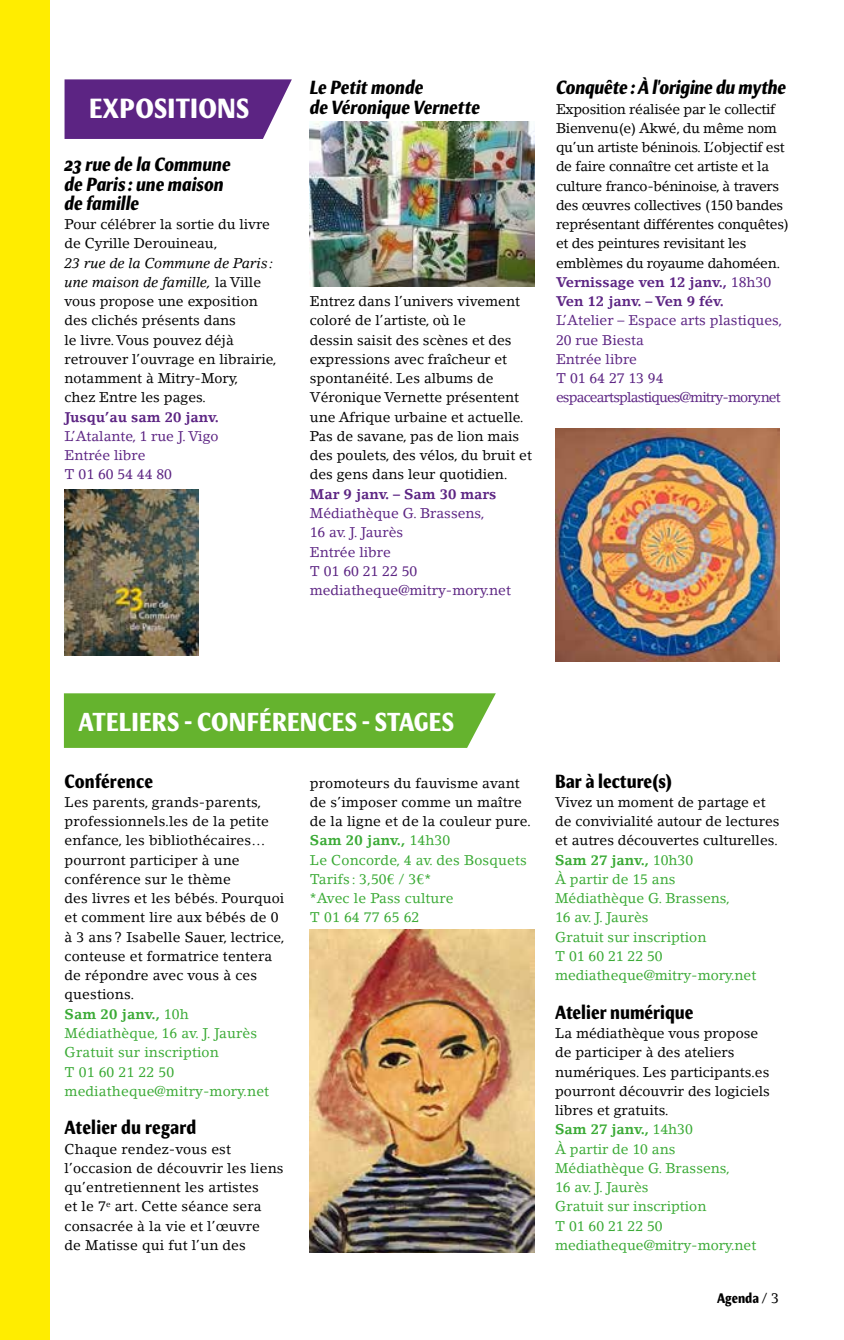
<style>
.page{position:relative;width:844px;height:1340px;background:#fff}
.page>*{position:absolute;margin:0;border:0;box-sizing:border-box;transform-origin:0 0}
.t1{font:700 condensed 28px "Meadow Pro";letter-spacing:.01em;color:#fff}
.t2{font:700 condensed 26.25px "Meadow Pro";letter-spacing:.01em;color:#fff}
.t3{font:italic 700 condensed 19.25px/19.2px "Meadow Pro";color:#000}
.t4{font:700 condensed 19.25px "Meadow Pro";color:#000}
.t5{font:14px/19.2px "Lino Letter";color:#000}
.t6{font:14px/19.2px "Lino Letter";letter-spacing:-.02em;color:#000}
.t7{font:14px/19.2px "Lino Letter";color:#5c2483}
.t8{font:14px/19.2px "Lino Letter";color:#3aaa35}
.t9{font:700 14px "Lino Letter";color:#5c2483}
.t10{font:700 condensed 14px "Meadow Pro";color:#000}
.s1{font-style:italic}
.s2{font-weight:700;color:#5c2483}
.s3{color:#5c2483}
.s4{font-weight:700;color:#3aaa35}
.s5{color:#3aaa35}
.s6{color:#000}
.s7{font-weight:700}
.s8{font-family:"Lino Letter";font-weight:400;font-stretch:normal}
</style>
<div class="page">
<svg style="left:64px;top:79px;width:228px;height:60px;background:#67348c"></svg>
<div style="left:64px;top:693px;width:431px;height:55px;background:#65b32e"></div>
<img style="left:310px;top:122px;width:224px;height:165px">
<img style="left:310px;top:929px;width:224px;height:323px">
<img style="left:555px;top:429px;width:224px;height:232px">
<img style="left:64px;top:490px;width:134px;height:165px">
<div style="left:0;top:0;width:50px;height:1339px;background:#ffed00"></div>
<h1 class="t1" style="left:89px;top:92px;width:162px">EXPOSITIONS</h1>
<h3 class="t3" style="left:64px;top:155px;width:168px">23 rue de la Commune de Paris: une maison de famille</h3>
<p class="t5" style="left:64px;top:214px;width:207px">Pour célébrer la sortie du livre de Cyrille Derouineau,</p>
<p class="t5" style="left:64px;top:253px;width:213px"><span class="s1">23 rue de la Commune de Paris : une maison de famille,</span> la Ville vous propose une exposition des clichés présents dans<br>le livre. Vous pouvez déjà retrouver l’ouvrage en librairie, notamment à Mitry-Mory,<br>chez Entre les pages.</p>
<p class="t9" style="left:64px;top:408px;width:156px">Jusqu’au sam 20 janv.</p>
<p class="t7" style="left:64px;top:426px;width:155px">L’Atalante, 1 rue J. Vigo<br>Entrée libre<br>T 01 60 54 44 80</p>
<h3 class="t3" style="left:310px;top:78px;width:172px">Le Petit monde<br>de Véronique Vernette</h3>
<p class="t5" style="left:310px;top:291px;width:223px">Entrez dans l’univers vivement coloré de l’artiste, où le<br>dessin saisit des scènes et des expressions avec fraîcheur et spontanéité. Les albums de<br>Véronique Vernette présentent une Afrique urbaine et actuelle.<br>Pas de savane, pas de lion mais des poulets, des vélos, du bruit et des gens dans leur quotidien.</p>
<p class="t9" style="left:310px;top:485px;width:188px">Mar 9 janv. – Sam 30 mars</p>
<p class="t7" style="left:310px;top:503px;width:203px">Médiathèque G. Brassens,<br>16 av. J. Jaurès<br>Entrée libre<br>T 01 60 21 22 50 mediatheque@mitry-mory.net</p>
<h3 class="t3" style="left:556px;top:78px;width:232px">Conquête : À l'origine du mythe</h3>
<p class="t6" style="left:556px;top:99px;width:235px">Exposition réalisée par le collectif Bienvenu(e) Akwé, du même nom qu’un artiste béninois. L’objectif est de faire connaître cet artiste et la culture franco-béninoise, à travers des œuvres collectives (150 bandes représentant différentes conquêtes) et des peintures revisitant les emblèmes du royaume dahoméen.<br><span class="s2">Vernissage ven 12 janv.,</span> <span class="s3">18h30<br></span><span class="s2">Ven 12 janv. – Ven 9 fév.</span></p>
<p class="t7" style="left:556px;top:311px;width:228px">L’Atelier – Espace arts plastiques,<br>20 rue Biesta<br>Entrée libre<br>T 01 64 27 13 94 espaceartsplastiques@mitry-mory.net</p>
<h2 class="t2" style="left:78px;top:706px;width:377px">ATELIERS - CONFÉRENCES - STAGES</h2>
<h3 class="t4" style="left:64px;top:769px;width:90px">Conférence</h3>
<p class="t5" style="left:64px;top:792px;width:221px">Les parents, grands-parents, professionnels.les de la petite enfance, les bibliothécaires… pourront participer à une conférence sur le thème<br>des livres et les bébés. Pourquoi et comment lire aux bébés de 0 à 3 ans ? Isabelle Sauer, lectrice, conteuse et formatrice tentera de répondre avec vous à ces questions.<br><span class="s4">Sam 20 janv.,</span> <span class="s5">10h<br>Médiathèque, 16 av. J. Jaurès<br>Gratuit sur inscription<br>T 01 60 21 22 50 mediatheque@mitry-mory.net</span></p>
<h3 class="t4" style="left:64px;top:1116px;width:133px">Atelier du regard</h3>
<p class="t5" style="left:64px;top:1138px;width:220px">Chaque rendez-vous est l’occasion de découvrir les liens qu’entretiennent les artistes<br>et le 7<sup>e</sup> art. Cette séance sera consacrée à la vie et l’œuvre<br>de Matisse qui fut l’un des</p>
<p class="t5" style="left:310px;top:773px;width:222px">promoteurs du fauvisme avant de s’imposer comme un maître de la ligne et de la couleur pure.<br><span class="s4">Sam 20 janv.,</span> <span class="s5">14h30<br>Le Concorde, 4 av. des Bosquets<br>Tarifs : 3,50€ / 3€*<br>*Avec le Pass culture<br>T 01 64 77 65 62</span></p>
<h3 class="t4" style="left:555px;top:769px;width:118px">Bar à lecture(s)</h3>
<p class="t8" style="left:555px;top:792px;width:226px"><span class="s6">Vivez un moment de partage et de convivialité autour de lectures et autres découvertes culturelles.<br></span><span class="s7">Sam 27 janv.,</span> 10h30<br>À partir de 15 ans<br>Médiathèque G. Brassens,<br>16 av. J. Jaurès<br>Gratuit sur inscription<br>T 01 60 21 22 50 mediatheque@mitry-mory.net</p>
<h3 class="t4" style="left:555px;top:1000px;width:140px">Atelier numérique</h3>
<p class="t5" style="left:555px;top:1023px;width:216px">La médiathèque vous propose de participer à des ateliers numériques. Les participants.es pourront découvrir des logiciels libres et gratuits.<br><span class="s4">Sam 27 janv.,</span> <span class="s5">14h30<br>À partir de 10 ans<br>Médiathèque G. Brassens,<br>16 av. J. Jaurès<br>Gratuit sur inscription<br>T 01 60 21 22 50 mediatheque@mitry-mory.net</span></p>
<p class="t10" style="left:716px;top:1290px;width:63px">Agenda <span class="s8">/ 3</span></p>
</div>
